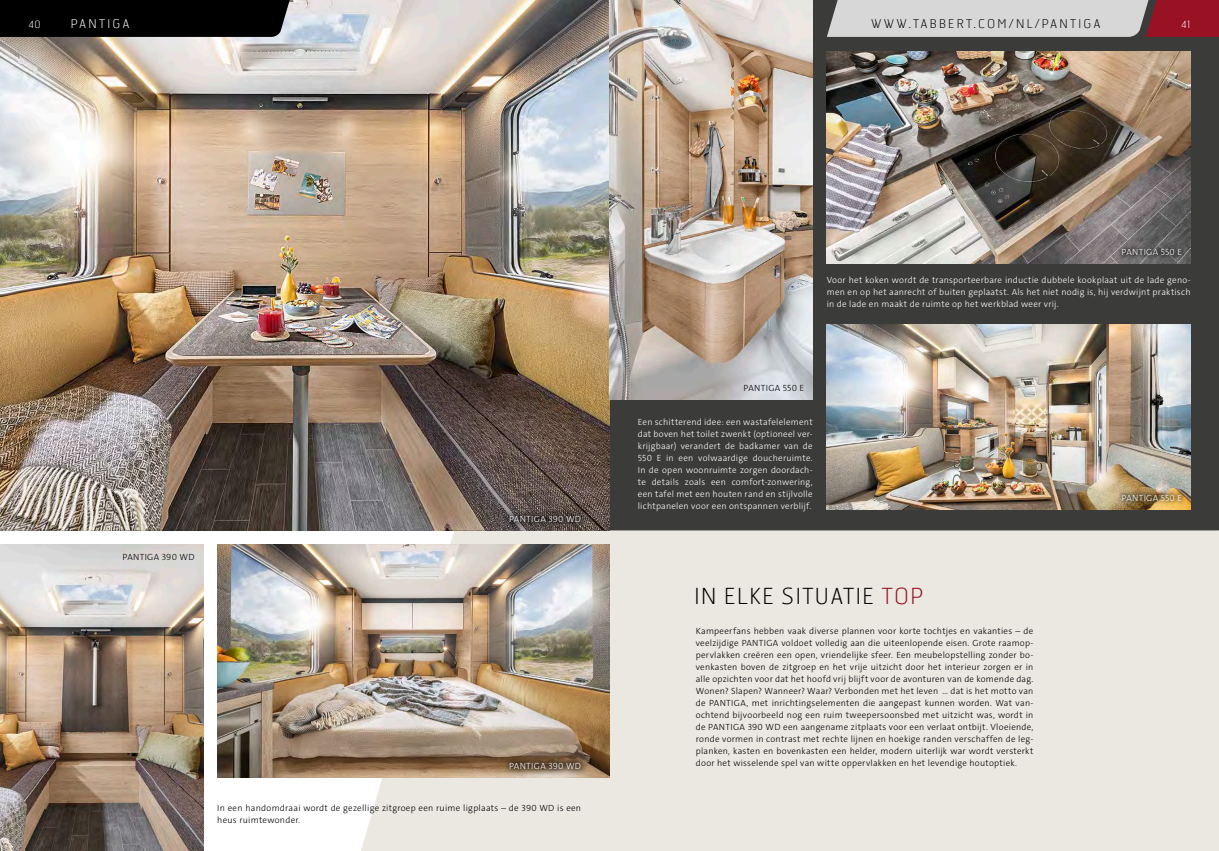
<style>
.page{position:relative;width:1219px;height:851px;background:#fff}
.page>*{position:absolute;margin:0;border:0;box-sizing:border-box;transform-origin:0 0}
.t1{font:100 22px "Hermes FB";letter-spacing:.07em;color:#000}
.t2{font:100 12px "Hermes FB";letter-spacing:.19em;color:#000}
.t3{font:100 12px "Hermes FB";letter-spacing:.19em;color:#fff}
.t4{font:100 10px "Hermes FB";color:#fff}
.t5{font:300 9px/12px "The Sans C4 s";letter-spacing:.03em;color:#000;text-align:justify}
.t6{font:300 9px/12px "The Sans C4 s";letter-spacing:.03em;color:#fff;text-align:justify}
.s1{color:#981223}
</style>
<div class="page">
<div style="left:0;top:0;width:1219px;height:850px;background:#eae8e1"></div>
<div style="left:631px;top:0;width:588px;height:530px;background:#3b3b39"></div>
<svg style="left:0;top:400px;width:631px;height:450px"></svg>
<img style="left:0;top:0;width:609px;height:530px">
<img style="left:217px;top:544px;width:392px;height:233px">
<img style="left:0;top:544px;width:203px;height:306px">
<img style="left:827px;top:325px;width:364px;height:184px">
<img style="left:827px;top:51px;width:364px;height:213px">
<img style="left:609px;top:0;width:204px;height:400px">
<div style="left:0;top:0;width:292px;height:37px;background:#000"></div>
<svg style="left:827px;top:0;width:392px;height:37px;background:#c6afb2"></svg>
<div style="left:502px;top:507px;width:86px;height:22px;background:#000;opacity:.75"></div>
<div style="left:1117px;top:489px;width:69px;height:16px;background:#000;opacity:.75"></div>
<div style="left:1117px;top:244px;width:69px;height:16px;background:#000;opacity:.75"></div>
<div style="left:502px;top:755px;width:86px;height:21px;background:#000;opacity:.75"></div>
<p class="t4" style="left:28px;top:18px;width:14px">40</p>
<h2 class="t3" style="left:71px;top:16px;width:60px">PANTIGA</h2>
<h2 class="t2" style="left:871px;top:16px;width:231px">WWW.TABBERT.COM/NL/PANTIGA</h2>
<p class="t4" style="left:1181px;top:18px;width:11px">41</p>
<p class="t6" style="left:1121px;top:246px;width:62px">PANTIGA 550 E</p>
<p class="t5" style="left:122px;top:550px;width:74px">PANTIGA 390 WD</p>
<p class="t6" style="left:509px;top:513px;width:74px">PANTIGA 390 WD</p>
<p class="t6" style="left:509px;top:760px;width:74px">PANTIGA 390 WD</p>
<p class="t5" style="left:217px;top:801px;width:365px">In een handomdraai wordt de gezellige zitgroep een ruime ligplaats – de 390 WD is een heus ruimtewonder.</p>
<p class="t6" style="left:827px;top:274px;width:365px">Voor het koken wordt de transporteerbare inductie dubbele kookplaat uit de lade geno&shy;men en op het aanrecht of buiten geplaatst. Als het niet nodig is, hij verdwijnt praktisch in de lade en maakt de ruimte op het werkblad weer vrij.</p>
<p class="t5" style="left:743px;top:382px;width:62px">PANTIGA 550 E</p>
<p class="t6" style="left:638px;top:416px;width:176px">Een schitterend idee: een wastafelelement dat boven het toilet zwenkt (optioneel ver&shy;krijgbaar) verandert de badkamer van de 550 E in een volwaardige doucheruimte.<br>In de open woonruimte zorgen doordach&shy;te details zoals een comfort-zonwering, een tafel met een houten rand en stijlvolle lichtpanelen voor een ontspannen verblijf.</p>
<p class="t6" style="left:1121px;top:491px;width:62px">PANTIGA 550 E</p>
<h1 class="t1" style="left:694px;top:582px;width:230px">IN ELKE SITUATIE <span class="s1">TOP</span></h1>
<p class="t5" style="left:696px;top:624px;width:339px">Kampeerfans hebben vaak diverse plannen voor korte tochtjes en vakanties – de veelzijdige PANTIGA voldoet volledig aan die uiteenlopende eisen. Grote raamop&shy;pervlakken creëren een open, vriendelijke sfeer. Een meubelopstelling zonder bo&shy;venkasten boven de zitgroep en het vrije uitzicht door het interieur zorgen er in alle opzichten voor dat het hoofd vrij blijft voor de avonturen van de komende dag.<br>Wonen? Slapen? Wanneer? Waar? Verbonden met het leven … dat is het motto van de PANTIGA, met inrichtingselementen die aangepast kunnen worden. Wat van&shy;ochtend bijvoorbeeld nog een ruim tweepersoonsbed met uitzicht was, wordt in de PANTIGA 390 WD een aangename zitplaats voor een verlaat ontbijt. Vloeiende, ronde vormen in contrast met rechte lijnen en hoekige randen verschaffen de leg&shy;planken, kasten en bovenkasten een helder, modern uiterlijk war wordt versterkt door het wisselende spel van witte oppervlakken en het levendige houtoptiek.</p>
</div>
